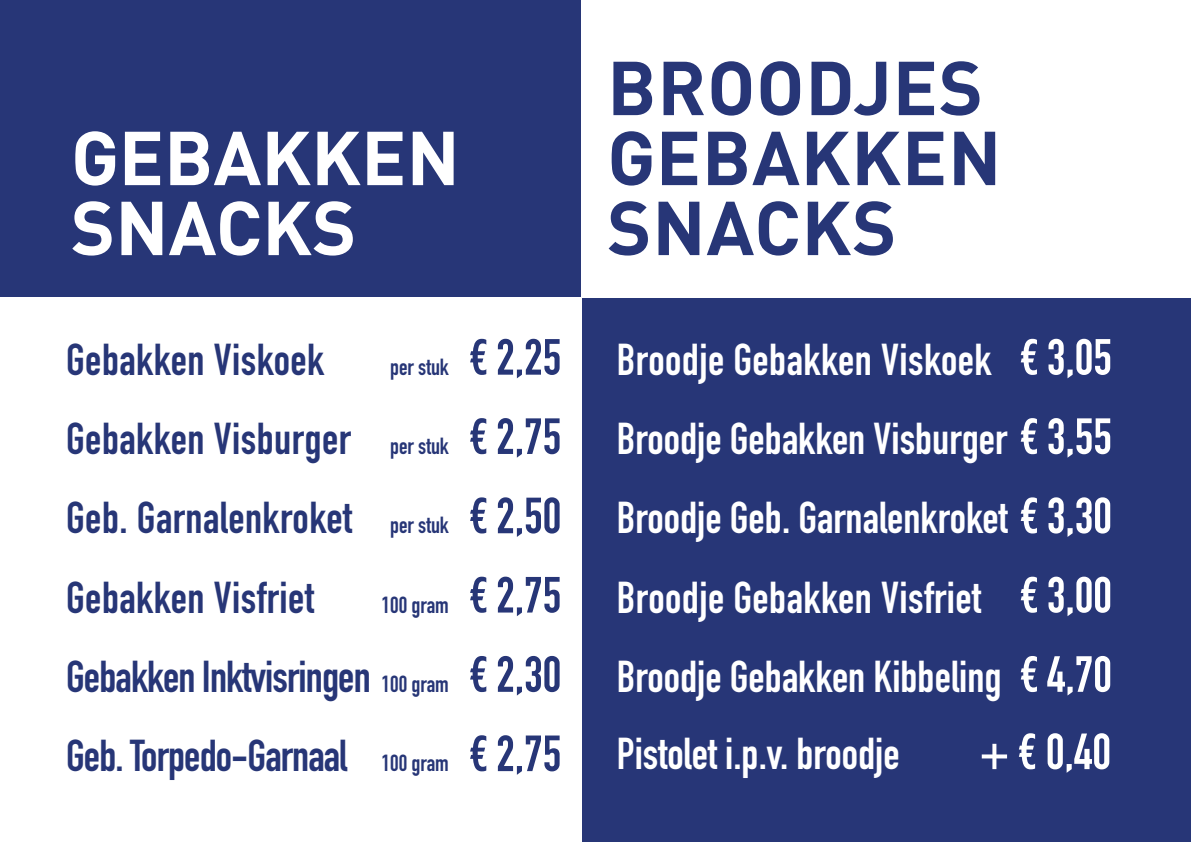
<style>
.page{position:relative;width:1191px;height:842px;background:#273677}
.page>*{position:absolute;margin:0;border:0;box-sizing:border-box;transform-origin:0 0}
.t1{font:700 75px/70px "DIN Pro";letter-spacing:.01em;color:#273677}
.t2{font:700 75px/70px "DIN Pro";color:#fff}
.t3{font:700 50px "DIN Condensed";color:#fff}
.t4{font:700 44px/78.9px "DIN Condensed";color:#fff;text-align:justify}
.t5{font:700 44px/79.3px "DIN Condensed";letter-spacing:.01em;color:#273677;text-align:justify}
.t6{font:700 44px/79.3px "DIN Condensed";letter-spacing:-.02em;color:#273677}
.t7{font:700 23px "DIN Condensed";color:#273677}
.s1{font-size:50px}
.s2{font-size:23px}
</style>
<div class="page">
<div style="left:581px;top:0;width:610px;height:298px;background:#fff"></div>
<div style="left:0;top:298px;width:581px;height:544px;background:#fff"></div>
<h1 class="t2" style="left:71px;top:120px;width:390px">GEBAKKEN<br>SNACKS</h1>
<p class="t5" style="left:66px;top:319px;width:260px">Gebakken Viskoek</p>
<p class="t7" style="left:390px;top:351px;width:173px">per stuk <span class="s1">€ 2,25</span></p>
<p class="t5" style="left:66px;top:399px;width:497px">Gebakken Visburger <span class="s2">per stuk</span> <span class="s1">€ 2,75<br></span>Geb. Garnalenkroket <span class="s2">per stuk</span> <span class="s1">€ 2,50<br></span>Gebakken Visfriet</p>
<p class="t7" style="left:382px;top:589px;width:181px">100 gram <span class="s1">€ 2,75</span></p>
<p class="t6" style="left:66px;top:636px;width:497px">Gebakken Inktvisringen <span class="s2">100 gram</span> <span class="s1">€ 2,30<br></span>Geb. Torpedo-Garnaal <span class="s2">100 gram</span> <span class="s1">€ 2,75</span></p>
<h1 class="t1" style="left:607px;top:50px;width:396px">BROODJES<br>GEBAKKEN<br>SNACKS</h1>
<p class="t4" style="left:617px;top:320px;width:496px">Broodje Gebakken Viskoek <span class="s1">€ 3,05<br></span>Broodje Gebakken Visburger <span class="s1">€ 3,55<br></span>Broodje Geb. Garnalenkroket <span class="s1">€ 3,30<br></span>Broodje Gebakken Visfriet <span class="s1">€ 3,00<br></span>Broodje Gebakken Kibbeling <span class="s1">€ 4,70<br></span>Pistolet i.p.v. broodje</p>
<p class="t3" style="left:979px;top:718px;width:133px">+ € 0,40</p>
</div>
